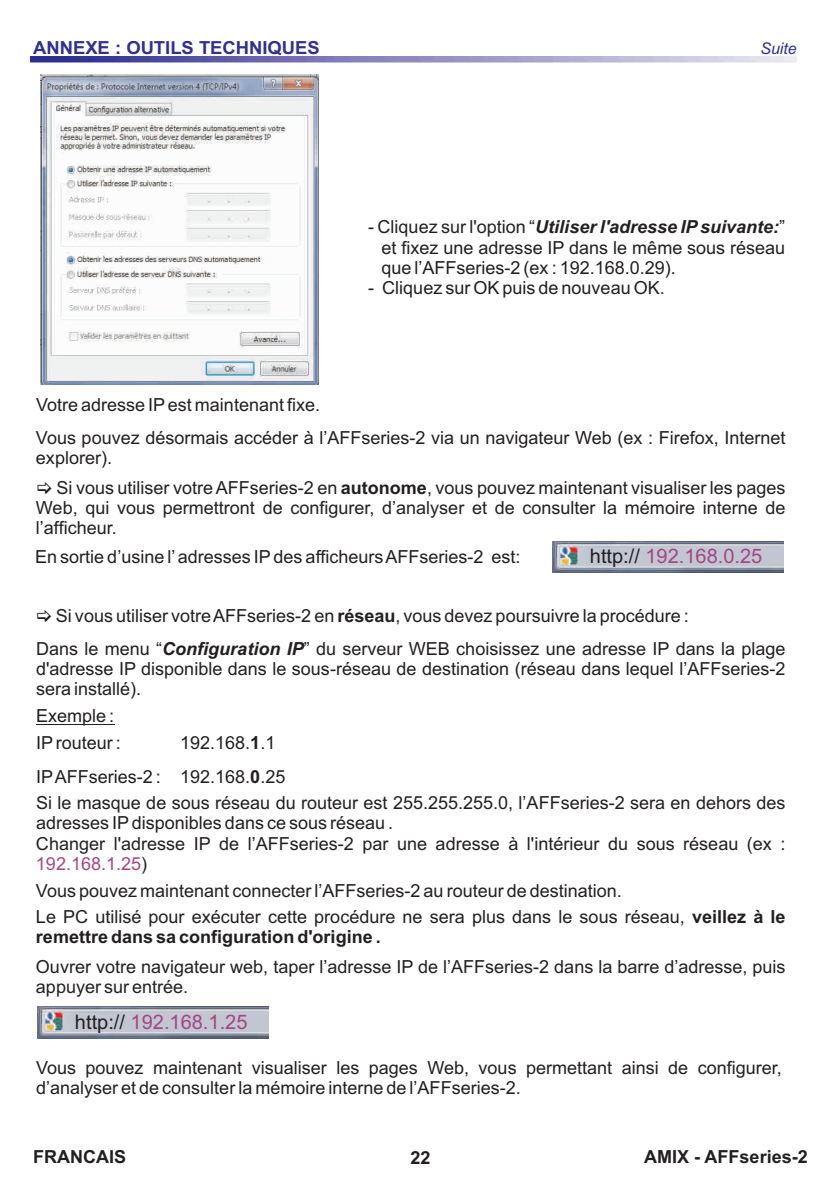
<style>
.page{position:relative;width:840px;height:1191px;background:#fff}
.page>*{position:absolute;margin:0;border:0;box-sizing:border-box;transform-origin:0 0}
.t1{font:20px "Arial";color:#a54586}
.t2{font:18px/20.2px "Arial";color:#231f20}
.t3{font:700 18px "Arial";color:#231f20}
.t4{font:700 18px "Arial";color:#2e3092}
.t5{font:italic 16px "Arial";color:#2e3092}
.s1{font-weight:700;font-style:italic}
.s2{font-weight:700}
.s3{color:#231f20}
.s4{color:#a54586}
</style>
<div class="page">
<img style="left:40px;top:75px;width:278px;height:309px">
<img style="left:30px;top:57px;width:766px;height:5px">
<hr style="left:36px;top:724px;width:78px;height:1px;background:#231f20">
<img style="left:38px;top:1007px;width:230px;height:31px">
<img style="left:552px;top:541px;width:230px;height:32px">
<p class="t4" style="left:33px;top:41px;width:288px">ANNEXE : OUTILS TECHNIQUES</p>
<p class="t5" style="left:760px;top:42px;width:38px">Suite</p>
<p class="t2" style="left:36px;top:396px;width:285px">Votre adresse IPest maintenant fixe.</p>
<p class="t2" style="left:381px;top:219px;width:405px;text-align:justify;text-indent:-13px">- Cliquez sur l'option “<span class="s1">Utiliser l'adresse IPsuivante:</span>” et fixez une adresse IP dans le même sous réseau que l’AFFseries-2 (ex : 192.168.0.29).</p>
<p class="t2" style="left:368px;top:279px;width:298px">- Cliquez sur OK puis de nouveau OK.</p>
<p class="t2" style="left:36px;top:429px;width:750px">Vous pouvez désormais accéder à l’AFFseries-2 via un navigateur Web (ex : Firefox, Internet explorer).</p>
<p class="t2" style="left:56px;top:479px;width:730px">Si vous utiliser votre AFFseries-2 en <span class="s2">autonome</span>, vous pouvez maintenant visualiser les pages</p>
<p class="t2" style="left:36px;top:499px;width:750px">Web, qui vous permettront de configurer, d’analyser et de consulter la mémoire interne de l’afficheur.</p>
<p class="t2" style="left:35px;top:548px;width:486px">En sortie d’usine l’adresses IPdes afficheurs AFFseries-2 est:</p>
<p class="t1" style="left:589px;top:549px;width:174px"><span class="s3">http://</span> 192.168.0.25</p>
<p class="t2" style="left:56px;top:607px;width:634px">Si vous utiliser votre AFFseries-2 en <span class="s2">réseau</span>, vous devez poursuivre la procédure :</p>
<p class="t2" style="left:36px;top:640px;width:750px;text-align:justify">Dans le menu “<span class="s1">Configuration IP</span>” du serveur WEB choisissez une adresse IP dans la plage d'adresse IP disponible dans le sous-réseau de destination (réseau dans lequel l’AFFseries-2 sera installé).</p>
<p class="t2" style="left:36px;top:704px;width:86px;line-height:26.8px">Exemple :<br>IProuteur :</p>
<p class="t2" style="left:36px;top:727px;width:251px;line-height:33.6px;text-indent:144px">192.168.<span class="s2">1</span>.1<br>IPAFFseries-2 : 192.168.<span class="s2">0</span>.25</p>
<p class="t2" style="left:36px;top:794px;width:750px">Si le masque de sous réseau du routeur est 255.255.255.0, l’AFFseries-2 sera en dehors des adresses IPdisponibles dans ce sous réseau .<br>Changer l'adresse IP de l’AFFseries-2 par une adresse à l'intérieur du sous réseau (ex :<br><span class="s4">192.168.1.25</span>)</p>
<p class="t2" style="left:36px;top:878px;width:750px;line-height:26.8px">Vous pouvez maintenant connecter l’AFFseries-2 au routeur de destination.<br>Le PC utilisé pour exécuter cette procédure ne sera plus dans le sous réseau, <span class="s2">veillez à le</span></p>
<p class="t3" style="left:36px;top:930px;width:346px">remettre dans sa configuration d'origine .</p>
<p class="t2" style="left:36px;top:957px;width:750px">Ouvrer votre navigateur web, taper l’adresse IP de l’AFFseries-2 dans la barre d’adresse, puis appuyer sur entrée.</p>
<p class="t1" style="left:75px;top:1014px;width:174px"><span class="s3">http://</span> 192.168.1.25</p>
<p class="t2" style="left:36px;top:1059px;width:653px">Vous pouvez maintenant visualiser les pages Web, vous permettant ainsi de d’analyser et de consulter la mémoire interne de l’AFFseries-2.</p>
<p class="t2" style="left:697px;top:1059px;width:86px">configurer,</p>
<p class="t3" style="left:33px;top:1150px;width:94px">FRANCAIS</p>
<p class="t3" style="left:410px;top:1150px;width:22px">22</p>
<p class="t3" style="left:643px;top:1150px;width:165px">AMIX - AFFseries-2</p>
</div>
